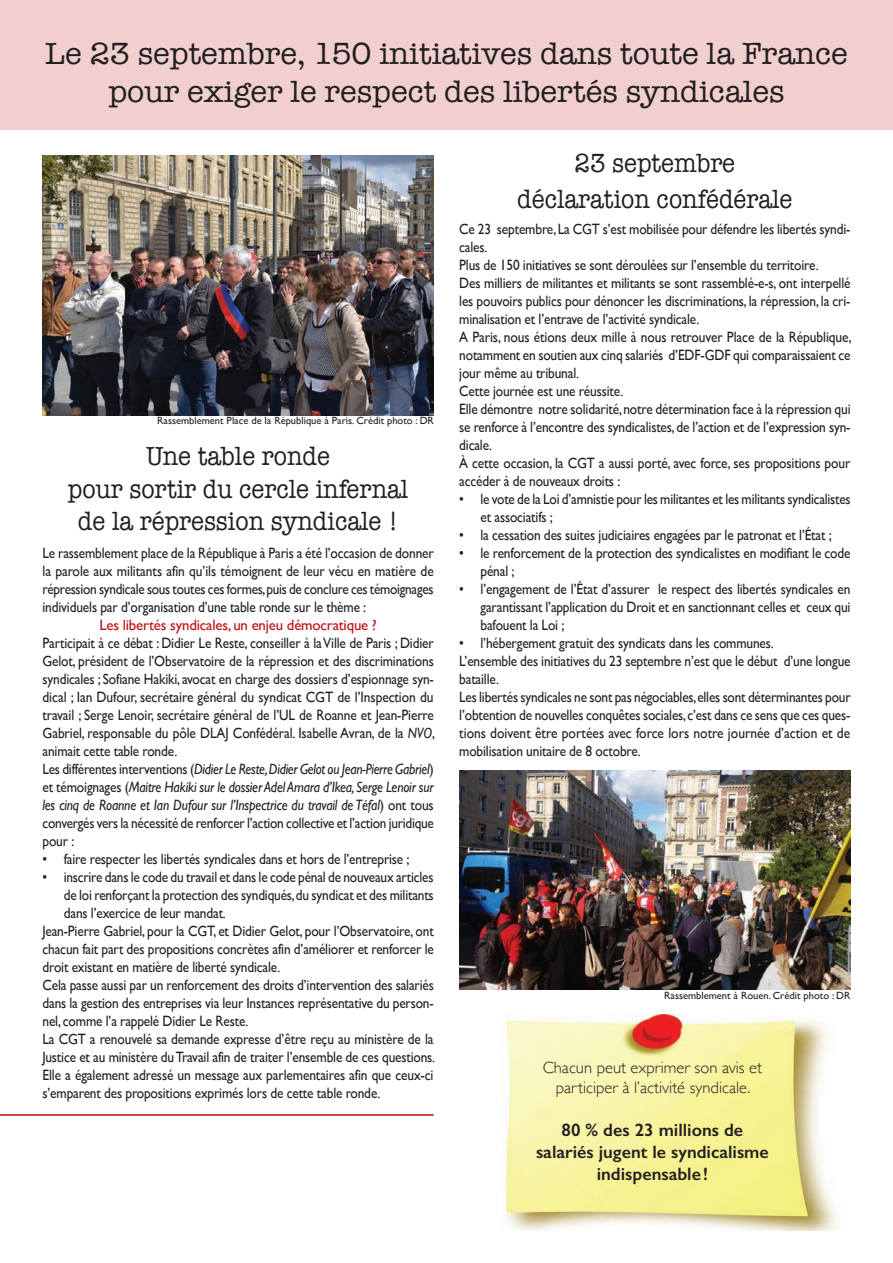
<style>
.page{position:relative;width:893px;height:1263px;background:#fff}
.page>*{position:absolute;margin:0;border:0;box-sizing:border-box;transform-origin:0 0}
.t1{font:31.5px/37.8px "American Typewriter";color:#231f20;text-align:center}
.sous_titre{font:27px/32.4px "American Typewriter";color:#231f20;text-align:center;scale:.9 1}
.t2{font:600 18px/21.6px "Gill Sans";color:#231f20;text-align:center}
.t3{font:300 16.5px/19.8px "Gill Sans";color:#231f20;text-align:center}
.texte{font:15px/18px "Gill Sans";letter-spacing:-.01em;color:#231f20;text-align:justify;scale:.89 1}
.texte-2{font:italic 15px/18px "Gill Sans";letter-spacing:-.01em;color:#231f20;text-align:justify;scale:.89 1}
.texte-3{font:15px/18px "Gill Sans";letter-spacing:-.01em;color:#231f20;text-align:justify;scale:.9 1}
.Intertitre{font:15px "Gill Sans";letter-spacing:-.01em;color:#bd0d0d}
.t4{font:10.5px "Gill Sans";color:#231f20}
.s1{font-style:italic}
.s2{font-style:normal}
</style>
<div class="page">
<div style="left:0;top:0;width:893px;height:129px;background:#f2cfcf"></div>
<hr style="left:0;top:1114px;width:434px;height:2px;background:#bd0d0d">
<img style="left:43px;top:155px;width:391px;height:261px">
<img style="left:459px;top:771px;width:391px;height:219px">
<img style="left:505px;top:1014px;width:332px;height:216px">
<p class="t1" style="left:45px;top:34px;width:804px">Le 23 septembre, 150 initiatives dans toute la France pour exiger le respect des libertés syndicales</p>
<p class="t4" style="left:157px;top:414px;width:278px">Rassemblement Place de la République à Paris. Crédit photo : DR</p>
<p class="sous_titre" style="left:68px;top:439px;width:380px">Une table ronde<br>pour sortir du cercle infernal de la répression syndicale !</p>
<p class="texte" style="left:43px;top:544px;width:441px">Le rassemblement place de la République à Paris a été l’occasion de donner la parole aux militants afin qu’ils témoignent de leur vécu en matière de répression syndicale sous toutes ces formes, puis de conclure ces témoignages individuels par d’organisation d’une table ronde sur le thème :</p>
<p class="Intertitre" style="left:99px;top:616px;width:279px">Les libertés syndicales, un enjeu démocratique ?</p>
<p class="texte" style="left:43px;top:634px;width:443px">Participait à ce débat : Didier Le Reste, conseiller à la Ville de Paris ; Didier Gelot, président de l’Observatoire de la répression et des discriminations syndicales ; Sofiane Hakiki, avocat en charge des dossiers d’espionnage syn&shy;dical ; Ian Dufour, secrétaire général du syndicat CGT de l’Inspection du travail ; Serge Lenoir, secrétaire général de l’UL de Roanne et Jean-Pierre Gabriel, responsable du pôle DLAJ Confédéral. Isabelle Avran, de la <span class="s1">NVO</span>, animait cette table ronde.</p>
<p class="texte-2" style="left:43px;top:760px;width:441px"><span class="s2">Les différentes interventions (</span>Didier Le Reste, Didier Gelot ou Jean-Pierre Gabriel<span class="s2">) et témoignages (</span>Maitre Hakiki sur le dossier Adel Amara d’Ikea, Serge Lenoir sur les cinq de Roanne et Ian Dufour sur l’Inspectrice du travail de Téfal<span class="s2">) ont tous convergés vers la nécessité de renforcer l’action collective et l’action juridique pour :</span></p>
<p class="texte" style="left:43px;top:850px;width:414px">• faire respecter les libertés syndicales dans et hors de l’entreprise ;</p>
<p class="texte" style="left:64px;top:868px;width:417px;text-indent:-21px">• inscrire dans le code du travail et dans le code pénal de nouveaux articles de loi renforçant la protection des syndiqués, du syndicat et des militants dans l’exercice de leur mandat.</p>
<p class="texte" style="left:43px;top:922px;width:441px">Jean-Pierre Gabriel, pour la CGT, et Didier Gelot, pour l’Observatoire, ont chacun fait part des propositions concrètes afin d’améliorer et renforcer le droit existant en matière de liberté syndicale.</p>
<p class="texte" style="left:43px;top:976px;width:441px">Cela passe aussi par un renforcement des droits d’intervention des salariés dans la gestion des entreprises via leur Instances représentative du person&shy;nel, comme l’a rappelé Didier Le Reste.</p>
<p class="texte" style="left:43px;top:1030px;width:443px">La CGT a renouvelé sa demande expresse d’être reçu au ministère de la Justice et au ministère du Travail afin de traiter l’ensemble de ces questions.<br>Elle a également adressé un message aux parlementaires afin que ceux-ci s’emparent des propositions exprimés lors de cette table ronde.</p>
<p class="sous_titre" style="left:575px;top:146px;width:180px">23 septembre</p>
<p class="sous_titre" style="left:517px;top:182px;width:307px">déclaration confédérale</p>
<p class="texte" style="left:459px;top:220px;width:441px">Ce 23 septembre, La CGT s’est mobilisée pour défendre les libertés syndi&shy;cales.</p>
<p class="texte" style="left:459px;top:256px;width:405px">Plus de 150 initiatives se sont déroulées sur l’ensemble du territoire.</p>
<p class="texte" style="left:459px;top:274px;width:441px">Des milliers de militantes et militants se sont rassemblé-e-s, ont interpellé les pouvoirs publics pour dénoncer les discriminations, la répression, la cri&shy;minalisation et l’entrave de l’activité syndicale.</p>
<p class="texte-3" style="left:459px;top:328px;width:438px">A Paris, nous étions deux mille à nous retrouver Place de la République, notamment en soutien aux cinq salariés d’EDF-GDF qui comparaissaient ce jour même au tribunal.</p>
<p class="texte" style="left:459px;top:382px;width:186px">Cette journée est une réussite.</p>
<p class="texte" style="left:459px;top:400px;width:441px">Elle démontre notre solidarité, notre détermination face à la répression qui se renforce à l’encontre des syndicalistes, de l’action et de l’expression syn&shy;dicale.</p>
<p class="texte" style="left:459px;top:454px;width:441px">À cette occasion, la CGT a aussi porté, avec force, ses propositions pour accéder à de nouveaux droits :</p>
<p class="texte" style="left:480px;top:490px;width:417px;text-indent:-21px">• le vote de la Loi d’amnistie pour les militantes et les militants syndicalistes et associatifs ;</p>
<p class="texte" style="left:459px;top:526px;width:420px">• la cessation des suites judiciaires engagées par le patronat et l’État ;</p>
<p class="texte" style="left:480px;top:544px;width:417px;text-indent:-21px">• le renforcement de la protection des syndicalistes en modifiant le code pénal ;</p>
<p class="texte" style="left:480px;top:580px;width:417px;text-indent:-21px">• l’engagement de l’État d’assurer le respect des libertés syndicales en garantissant l’application du Droit et en sanctionnant celles et ceux qui bafouent la Loi ;</p>
<p class="texte" style="left:459px;top:634px;width:355px">• l’hébergement gratuit des syndicats dans les communes.</p>
<p class="texte" style="left:459px;top:652px;width:441px">L’ensemble des initiatives du 23 septembre n’est que le début d’une longue bataille.</p>
<p class="texte" style="left:459px;top:688px;width:441px">Les libertés syndicales ne sont pas négociables, elles sont déterminantes pour l’obtention de nouvelles conquêtes sociales, c’est dans ce sens que ces ques&shy;tions doivent être portées avec force lors notre journée d’action et de mobilisation unitaire de 8 octobre.</p>
<p class="t4" style="left:664px;top:989px;width:188px">Rassemblement à Rouen. Crédit photo : DR</p>
<p class="t3" style="left:543px;top:1057px;width:221px">Chacun peut exprimer son avis et participer à l’activité syndicale.</p>
<p class="t2" style="left:536px;top:1119px;width:234px">80 % des 23 millions de salariés jugent le syndicalisme indispensable!</p>
</div>
